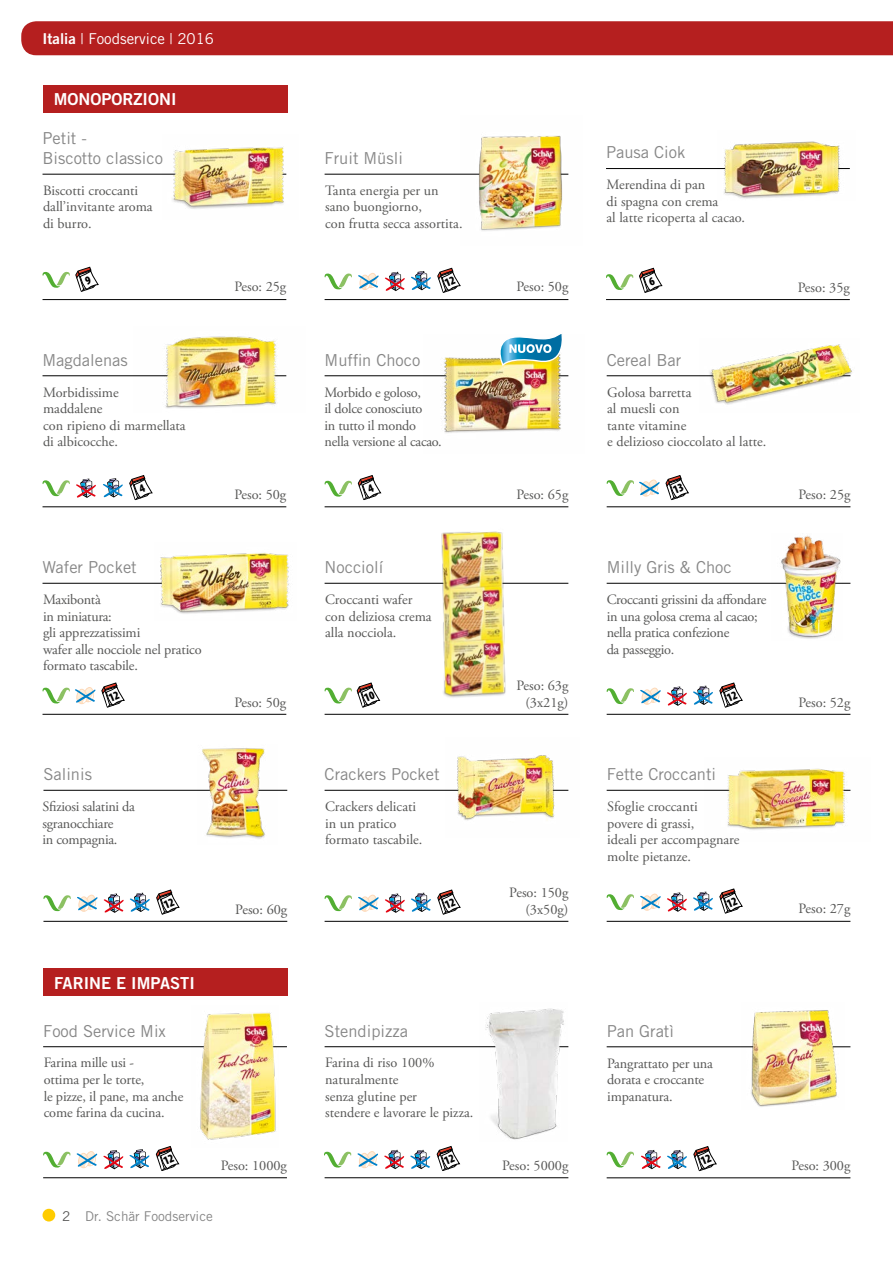
<style>
.page{position:relative;width:893px;height:1263px;background:#fff}
.page>*{position:absolute;margin:0;border:0;box-sizing:border-box;transform-origin:0 0}
.t1{font:16.5px/19.8px "Trade Gothic";color:#878787}
.t2{font:16.5px "Trade Gothic Bold Two";color:#fff}
.t3{font:15px "Trade Gothic";color:#fff}
.t4{font:14.25px/16.5px "Adobe Garamond Pro";color:#575756}
.t5{font:14.25px/16.5px "Adobe Garamond Pro";letter-spacing:-.02em;color:#575756}
.t6{font:13.5px "Trade Gothic";color:#878787}
.s1{font-family:"Trade Gothic Bold Two"}
.s2{color:#575756}
</style>
<div class="page">
<div style="left:21px;top:21px;width:872px;height:34px;background:#b51f1f"></div>
<div style="left:43px;top:1209px;width:12px;height:12px;background:#fc0;border-radius:50%"></div>
<hr style="left:606px;top:168px;width:244px;height:1px;background:#000">
<hr style="left:606px;top:299px;width:244px;height:1px;background:#000">
<img style="left:717px;top:141px;width:133px;height:58px">
<hr style="left:607px;top:375px;width:243px;height:1px;background:#000">
<hr style="left:607px;top:506px;width:243px;height:1px;background:#000">
<svg style="left:606px;top:479px;width:54px;height:17px"></svg>
<img style="left:699px;top:344px;width:153px;height:61px">
<hr style="left:43px;top:583px;width:243px;height:1px;background:#000">
<hr style="left:43px;top:714px;width:243px;height:1px;background:#000">
<svg style="left:42px;top:687px;width:54px;height:17px"></svg>
<img style="left:154px;top:553px;width:135px;height:61px">
<hr style="left:325px;top:583px;width:243px;height:1px;background:#000">
<hr style="left:325px;top:714px;width:243px;height:1px;background:#000">
<img style="left:421px;top:531px;width:99px;height:167px">
<svg style="left:76px;top:479px;width:20px;height:19px"></svg>
<svg style="left:42px;top:480px;width:28px;height:16px"></svg>
<hr style="left:43px;top:375px;width:243px;height:1px;background:#000">
<hr style="left:43px;top:506px;width:243px;height:1px;background:#000">
<img style="left:134px;top:336px;width:153px;height:72px">
<svg style="left:103px;top:478px;width:20px;height:19px"></svg>
<hr style="left:325px;top:790px;width:243px;height:1px;background:#000">
<hr style="left:325px;top:921px;width:243px;height:1px;background:#000">
<svg style="left:358px;top:894px;width:21px;height:17px"></svg>
<svg style="left:324px;top:895px;width:28px;height:16px"></svg>
<svg style="left:385px;top:893px;width:20px;height:20px"></svg>
<img style="left:445px;top:755px;width:124px;height:66px">
<svg style="left:411px;top:893px;width:20px;height:19px"></svg>
<div style="left:43px;top:85px;width:244px;height:27px;background:#b51f1f"></div>
<hr style="left:43px;top:790px;width:244px;height:1px;background:#000">
<hr style="left:43px;top:921px;width:244px;height:1px;background:#000">
<svg style="left:77px;top:894px;width:21px;height:17px"></svg>
<svg style="left:43px;top:895px;width:28px;height:16px"></svg>
<svg style="left:104px;top:893px;width:20px;height:20px"></svg>
<img style="left:197px;top:748px;width:81px;height:91px">
<svg style="left:130px;top:893px;width:20px;height:19px"></svg>
<hr style="left:607px;top:583px;width:243px;height:1px;background:#000">
<hr style="left:607px;top:714px;width:243px;height:1px;background:#000">
<svg style="left:640px;top:687px;width:21px;height:17px"></svg>
<svg style="left:606px;top:688px;width:28px;height:16px"></svg>
<svg style="left:667px;top:686px;width:20px;height:20px"></svg>
<svg style="left:693px;top:686px;width:20px;height:19px"></svg>
<img style="left:772px;top:535px;width:70px;height:104px">
<hr style="left:325px;top:375px;width:243px;height:1px;background:#000">
<hr style="left:325px;top:506px;width:243px;height:1px;background:#000">
<svg style="left:324px;top:480px;width:28px;height:17px"></svg>
<img style="left:424px;top:357px;width:145px;height:76px">
<svg style="left:493px;top:334px;width:76px;height:33px"></svg>
<div style="left:43px;top:968px;width:245px;height:27px;background:#b51f1f"></div>
<hr style="left:607px;top:1046px;width:243px;height:1px;background:#000">
<hr style="left:607px;top:1177px;width:243px;height:1px;background:#000">
<svg style="left:606px;top:1151px;width:28px;height:17px"></svg>
<svg style="left:641px;top:1150px;width:20px;height:19px"></svg>
<img style="left:741px;top:1010px;width:103px;height:97px">
<svg style="left:667px;top:1150px;width:20px;height:19px"></svg>
<hr style="left:325px;top:1046px;width:243px;height:1px;background:#000">
<hr style="left:325px;top:1177px;width:243px;height:1px;background:#000">
<svg style="left:324px;top:1151px;width:54px;height:17px"></svg>
<svg style="left:384px;top:1150px;width:20px;height:19px"></svg>
<svg style="left:410px;top:1150px;width:21px;height:19px"></svg>
<img style="left:480px;top:1008px;width:88px;height:132px">
<hr style="left:43px;top:1046px;width:244px;height:1px;background:#000">
<hr style="left:43px;top:1177px;width:244px;height:1px;background:#000">
<svg style="left:43px;top:1151px;width:28px;height:17px"></svg>
<svg style="left:77px;top:1149px;width:73px;height:20px"></svg>
<img style="left:192px;top:1012px;width:87px;height:128px">
<hr style="left:325px;top:174px;width:243px;height:1px;background:#000">
<hr style="left:325px;top:299px;width:243px;height:1px;background:#000">
<img style="left:460px;top:135px;width:109px;height:96px">
<svg style="left:358px;top:273px;width:21px;height:17px"></svg>
<svg style="left:324px;top:273px;width:28px;height:17px"></svg>
<svg style="left:385px;top:272px;width:20px;height:19px"></svg>
<svg style="left:411px;top:271px;width:20px;height:19px"></svg>
<hr style="left:607px;top:790px;width:243px;height:1px;background:#000">
<hr style="left:607px;top:921px;width:243px;height:1px;background:#000">
<img style="left:704px;top:768px;width:147px;height:62px">
<svg style="left:640px;top:893px;width:21px;height:17px"></svg>
<svg style="left:606px;top:894px;width:28px;height:16px"></svg>
<svg style="left:667px;top:892px;width:20px;height:20px"></svg>
<svg style="left:693px;top:892px;width:20px;height:19px"></svg>
<hr style="left:43px;top:174px;width:243px;height:1px;background:#000">
<hr style="left:43px;top:299px;width:243px;height:1px;background:#000">
<img style="left:162px;top:147px;width:125px;height:62px">
<svg style="left:606px;top:268px;width:56px;height:25px"></svg>
<svg style="left:666px;top:475px;width:23px;height:25px"></svg>
<svg style="left:102px;top:683px;width:22px;height:24px"></svg>
<svg style="left:324px;top:683px;width:56px;height:24px"></svg>
<svg style="left:129px;top:475px;width:23px;height:25px"></svg>
<svg style="left:437px;top:890px;width:23px;height:24px"></svg>
<svg style="left:156px;top:890px;width:23px;height:24px"></svg>
<svg style="left:719px;top:683px;width:23px;height:24px"></svg>
<svg style="left:358px;top:475px;width:23px;height:25px"></svg>
<svg style="left:693px;top:1146px;width:23px;height:25px"></svg>
<svg style="left:437px;top:1146px;width:23px;height:25px"></svg>
<svg style="left:156px;top:1146px;width:23px;height:25px"></svg>
<svg style="left:437px;top:268px;width:23px;height:25px"></svg>
<svg style="left:719px;top:889px;width:23px;height:24px"></svg>
<svg style="left:42px;top:267px;width:56px;height:25px"></svg>
<p class="t3" style="left:43px;top:29px;width:173px"><span class="s1">Italia</span> | Foodservice | 2016</p>
<p class="t2" style="left:54px;top:89px;width:124px">MONOPORZIONI</p>
<p class="t1" style="left:43px;top:128px;width:122px">Petit -<br>Biscotto classico</p>
<p class="t4" style="left:43px;top:183px;width:111px">Biscotti croccanti dall’invitante aroma di burro.</p>
<p class="t4" style="left:234px;top:279px;width:53px">Peso: 25g</p>
<p class="t1" style="left:43px;top:350px;width:87px">Magdalenas</p>
<p class="t4" style="left:43px;top:384px;width:144px">Morbidissime<br>maddalene<br>con ripieno di marmellata di albicocche.</p>
<p class="t1" style="left:43px;top:557px;width:96px">Wafer Pocket</p>
<p class="t4" style="left:43px;top:592px;width:160px">Maxibontà<br>in miniatura:<br>gli apprezzatissimi<br>wafer alle nocciole nel pratico formato tascabile.</p>
<p class="t1" style="left:43px;top:764px;width:50px">Salinis</p>
<p class="t5" style="left:43px;top:799px;width:94px">Sfiziosi salatini da sgranocchiare<br>in compagnia.</p>
<p class="t4" style="left:234px;top:487px;width:53px">Peso: 50g</p>
<p class="t4" style="left:234px;top:694px;width:53px">Peso: 50g</p>
<p class="t4" style="left:235px;top:901px;width:53px">Peso: 60g</p>
<p class="t2" style="left:54px;top:972px;width:142px">FARINE E IMPASTI</p>
<p class="t1" style="left:43px;top:1021px;width:124px">Food Service Mix</p>
<p class="t4" style="left:44px;top:1055px;width:141px">Farina mille usi -<br>ottima per le torte,<br>le pizze, il pane, ma anche come farina da cucina.</p>
<p class="t4" style="left:221px;top:1158px;width:68px">Peso: 1000g</p>
<p class="t6" style="left:62px;top:1208px;width:152px"><span class="s2">2</span> Dr. Schär Foodservice</p>
<p class="t1" style="left:325px;top:148px;width:80px">Fruit Müsli</p>
<p class="t4" style="left:325px;top:183px;width:139px">Tanta energia per un sano buongiorno,<br>con frutta secca assortita.</p>
<p class="t1" style="left:325px;top:350px;width:97px">Muffin Choco</p>
<p class="t5" style="left:325px;top:384px;width:119px">Morbido e goloso,<br>il dolce conosciuto<br>in tutto il mondo nella versione al cacao.</p>
<p class="t1" style="left:325px;top:557px;width:60px">Nocciolí</p>
<p class="t4" style="left:325px;top:592px;width:108px">Croccanti wafer con deliziosa crema alla nocciola.</p>
<p class="t1" style="left:325px;top:764px;width:117px">Crackers Pocket</p>
<p class="t4" style="left:325px;top:799px;width:99px">Crackers delicati in un pratico formato tascabile.</p>
<p class="t4" style="left:516px;top:279px;width:53px">Peso: 50g</p>
<p class="t4" style="left:516px;top:487px;width:53px">Peso: 65g</p>
<p class="t4" style="left:516px;top:677px;width:53px;line-height:17.1px;text-align:right">Peso: 63g (3x21g)</p>
<p class="t4" style="left:509px;top:884px;width:61px;line-height:17.1px;text-align:right">Peso: 150g (3x50g)</p>
<p class="t1" style="left:325px;top:1021px;width:85px">Stendipizza</p>
<p class="t4" style="left:325px;top:1055px;width:150px">Farina di riso 100% naturalmente<br>senza glutine per<br>stendere e lavorare le pizza.</p>
<p class="t4" style="left:502px;top:1158px;width:68px">Peso: 5000g</p>
<p class="t1" style="left:606px;top:143px;width:81px">Pausa Ciok</p>
<p class="t4" style="left:607px;top:177px;width:140px">Merendina di pan<br>di spagna con crema<br>al latte ricoperta al cacao.</p>
<p class="t1" style="left:607px;top:350px;width:76px">Cereal Bar</p>
<p class="t4" style="left:607px;top:384px;width:161px">Golosa barretta<br>al muesli con<br>tante vitamine<br>e delizioso cioccolato al latte.</p>
<p class="t1" style="left:607px;top:557px;width:127px">Milly Gris &amp; Choc</p>
<p class="t5" style="left:607px;top:592px;width:161px">Croccanti grissini da affondare in una golosa crema al cacao; nella pratica confezione<br>da passeggio.</p>
<p class="t1" style="left:607px;top:764px;width:111px">Fette Croccanti</p>
<p class="t4" style="left:607px;top:799px;width:134px">Sfoglie croccanti<br>povere di grassi,<br>ideali per accompagnare molte pietanze.</p>
<p class="t4" style="left:798px;top:280px;width:53px">Peso: 35g</p>
<p class="t4" style="left:798px;top:487px;width:53px">Peso: 25g</p>
<p class="t4" style="left:798px;top:694px;width:53px">Peso: 52g</p>
<p class="t4" style="left:798px;top:900px;width:53px">Peso: 27g</p>
<p class="t1" style="left:607px;top:1021px;width:69px">Pan Gratì</p>
<p class="t4" style="left:607px;top:1055px;width:107px">Pangrattato per una dorata e croccante impanatura.</p>
<p class="t4" style="left:791px;top:1158px;width:61px">Peso: 300g</p>
</div>
